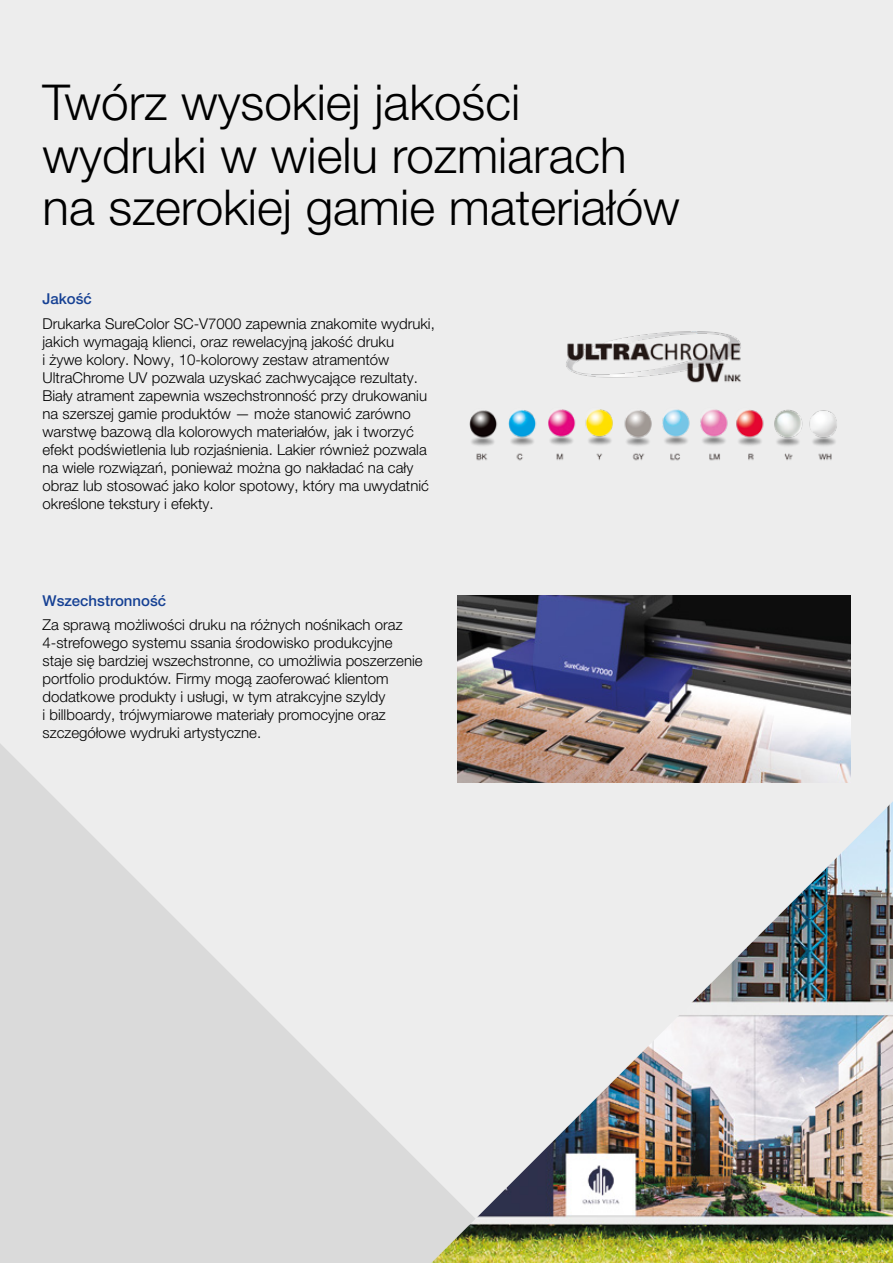
<style>
.page{position:relative;width:893px;height:1263px;background:#ededed}
.page>*{position:absolute;margin:0;border:0;box-sizing:border-box;transform-origin:0 0}
.t1{font:300 49.5px/52.5px "Helvetica Neue LT Pro";color:#000}
.t2{font:300 15px/18px "Helvetica Neue LT Pro";color:#000}
.t3{font:500 15px "Helvetica Neue LT Pro";color:#164194}
</style>
<div class="page">
<svg style="left:0;top:744px;width:520px;height:519px;fill:#dadada"></svg>
<img style="left:431px;top:801px;width:462px;height:462px">
<img style="left:469px;top:331px;width:368px;height:130px">
<img style="left:457px;top:595px;width:393px;height:187px">
<h1 class="t1" style="left:43px;top:75px;width:639px">Twórz wysokiej jakości wydruki w wielu rozmiarach na szerokiej gamie materiałów</h1>
<p class="t3" style="left:43px;top:290px;width:51px">Jakość</p>
<p class="t2" style="left:43px;top:314px;width:394px">Drukarka SureColor SC-V7000 zapewnia znakomite wydruki, jakich wymagają klienci, oraz rewelacyjną jakość druku<br>i żywe kolory. Nowy, 10-kolorowy zestaw atramentów UltraChrome UV pozwala uzyskać zachwycające rezultaty.<br>Biały atrament zapewnia wszechstronność przy drukowaniu na szerszej gamie produktów — może stanowić zarówno warstwę bazową dla kolorowych materiałów, jak i tworzyć efekt podświetlenia lub rozjaśnienia. Lakier również pozwala na wiele rozwiązań, ponieważ można go nakładać na cały obraz lub stosować jako kolor spotowy, który ma uwydatnić określone tekstury i efekty.</p>
<p class="t3" style="left:43px;top:592px;width:125px">Wszechstronność</p>
<p class="t2" style="left:43px;top:616px;width:382px">Za sprawą możliwości druku na różnych nośnikach oraz 4-strefowego systemu ssania środowisko produkcyjne staje się bardziej wszechstronne, co umożliwia poszerzenie portfolio produktów. Firmy mogą zaoferować klientom dodatkowe produkty i usługi, w tym atrakcyjne szyldy<br>i billboardy, trójwymiarowe materiały promocyjne oraz szczegółowe wydruki artystyczne.</p>
</div>
